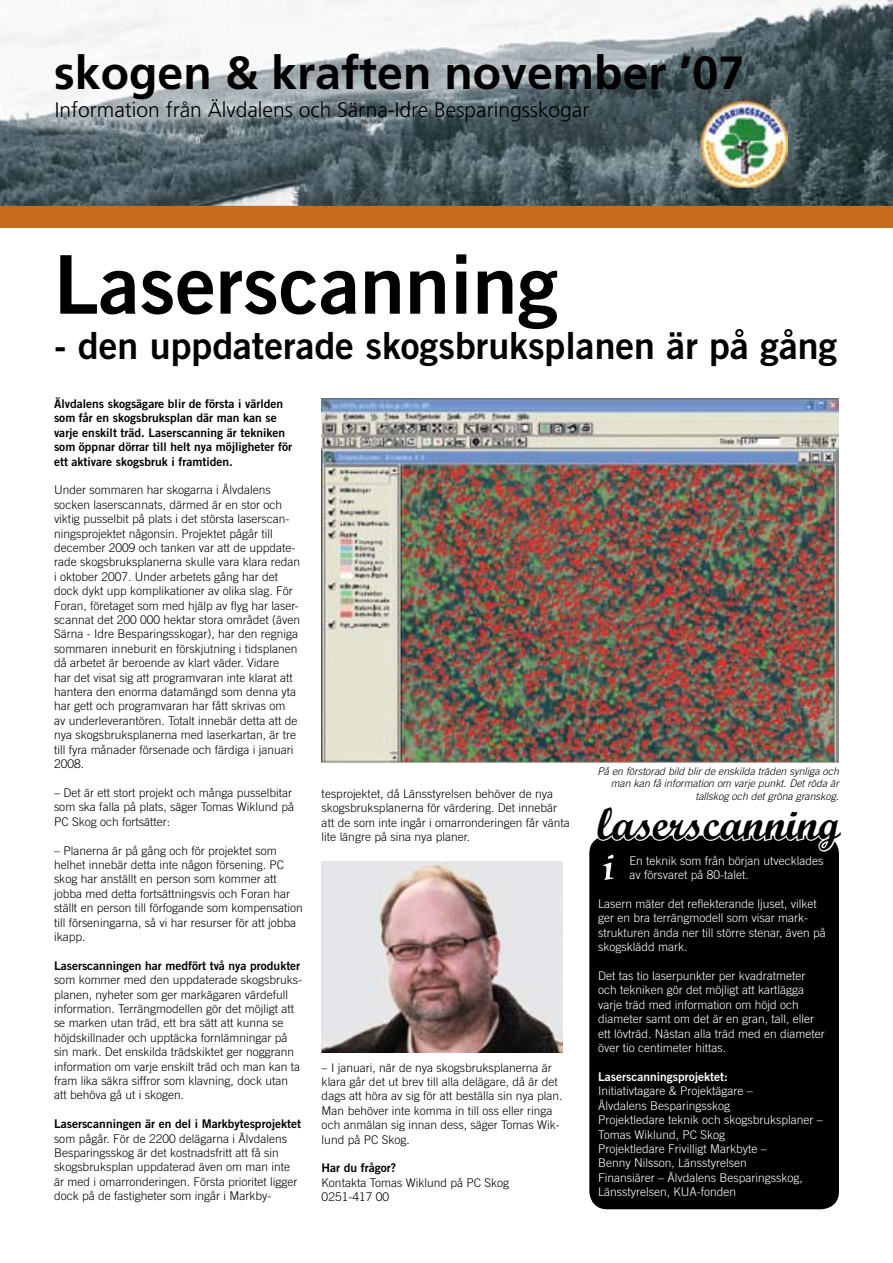
<style>
.page{position:relative;width:893px;height:1263px;background:#fff}
.page>*{position:absolute;margin:0;border:0;box-sizing:border-box;transform-origin:0 0}
.t1{font:81px "Trade Gothic Bold Two";color:#000}
.t2{font:51px "Silentium Pro Roman I";color:#fff}
.t3{font:700 46.5px "Frutiger";color:#000}
.t4{font:45px "Script MT Bold";color:#000}
.t5{font:37.5px "Trade Gothic Bold Two";color:#000}
.t6{font:300 21px "Frutiger";color:#000}
.t7{font:300 12px/14.4px "Trade Gothic";color:#000}
.t8{font:300 12px/14.4px "Trade Gothic";color:#fff}
.t9{font:12px/14.4px "Trade Gothic Bold Two";color:#000}
.t10{font:12px "Trade Gothic Bold Two";color:#fff}
.t11{font:italic 300 10.5px/12.6px "Trade Gothic";color:#000;text-align:right}
</style>
<div class="page">
<img style="left:0;top:0;width:893px;height:206px">
<div style="left:0;top:207px;width:893px;height:20px;background:#c76b1c"></div>
<hr style="left:0;top:206px;width:893px;height:1px;background:#c76b1c">
<hr style="left:0;top:226px;width:893px;height:2px;background:#c76b1c">
<img style="left:699px;top:101px;width:89px;height:87px">
<img style="left:322px;top:398px;width:517px;height:365px">
<img style="left:322px;top:862px;width:240px;height:190px">
<div style="left:589px;top:836px;width:250px;height:373px;background:#000;border-radius:18px"></div>
<svg style="left:595px;top:835px;width:244px;height:18px"></svg>
<h3 class="t3" style="left:54px;top:46px;width:691px">skogen &amp; kraften november ’07</h3>
<h3 class="t6" style="left:55px;top:98px;width:536px">Information från Älvdalens och Särna-Idre Besparingsskogar</h3>
<h1 class="t1" style="left:54px;top:235px;width:506px">Laserscanning</h1>
<h3 class="t5" style="left:54px;top:322px;width:785px">- den uppdaterade skogsbruksplanen är på gång</h3>
<p class="t9" style="left:54px;top:396px;width:240px">Älvdalens skogsägare blir de första i världen som får en skogsbruksplan där man kan se varje enskilt träd. Laserscanning är tekniken som öppnar dörrar till helt nya möjligheter för ett aktivare skogsbruk i framtiden.</p>
<p class="t7" style="left:54px;top:483px;width:248px">Under sommaren har skogarna i Älvdalens socken laserscannats, därmed är en stor och viktig pusselbit på plats i det största laserscan&shy;ningsprojektet någonsin. Projektet pågår till december 2009 och tanken var att de uppdate&shy;rade skogsbruksplanerna skulle vara klara redan i oktober 2007. Under arbetets gång har det dock dykt upp komplikationer av olika slag. För Foran, företaget som med hjälp av flyg har laser&shy;scannat det 200 000 hektar stora området (även Särna - Idre Besparingsskogar), har den regniga sommaren inneburit en förskjutning i tidsplanen då arbetet är beroende av klart väder. Vidare<br>har det visat sig att programvaran inte klarat att hantera den enorma datamängd som denna yta har gett och programvaran har fått skrivas om<br>av underleverantören. Totalt innebär detta att de nya skogsbruksplanerna med laserkartan, är tre till fyra månader försenade och färdiga i januari 2008.</p>
<p class="t7" style="left:54px;top:785px;width:242px">– Det är ett stort projekt och många pusselbitar som ska falla på plats, säger Tomas Wiklund på<br>PC Skog och fortsätter:</p>
<p class="t7" style="left:54px;top:843px;width:250px">– Planerna är på gång och för projektet som helhet innebär detta inte någon försening. PC skog har anställt en person som kommer att jobba med detta fortsättningsvis och Foran har ställt en person till förfogande som kompensation till förseningarna, så vi har resurser för att jobba ikapp.</p>
<p class="t9" style="left:54px;top:958px;width:248px">Laserscanningen har medfört två nya produkter</p>
<p class="t7" style="left:54px;top:972px;width:250px">som kommer med den uppdaterade skogsbruks&shy;planen, nyheter som ger markägaren värdefull information. Terrängmodellen gör det möjligt att se marken utan träd, ett bra sätt att kunna se höjdskillnader och upptäcka fornlämningar på sin mark. Det enskilda trädskiktet ger noggrann information om varje enskilt träd och man kan ta fram lika säkra siffror som klavning, dock utan att behöva gå ut i skogen.</p>
<p class="t9" style="left:54px;top:1116px;width:248px">Laserscanningen är en del i Markbytesprojektet</p>
<p class="t7" style="left:54px;top:1131px;width:245px">som pågår. För de 2200 delägarna i Älvdalens Besparingsskog är det kostnadsfritt att få sin skogsbruksplan uppdaterad även om man inte är med i omarronderingen. Första prioritet ligger dock på de fastigheter som ingår i Markby-</p>
<p class="t11" style="left:597px;top:765px;width:243px">På en förstorad bild blir de enskilda träden synliga och man kan få information om varje punkt. Det röda är tallskog och det gröna granskog.</p>
<h3 class="t4" style="left:598px;top:796px;width:244px">laserscanning</h3>
<p class="t8" style="left:629px;top:853px;width:196px">En teknik som från början utvecklades av försvaret på 80-talet.</p>
<p class="t8" style="left:598px;top:896px;width:229px">Lasern mäter det reflekterande ljuset, vilket ger en bra terrängmodell som visar mark&shy;strukturen ända ner till större stenar, även på skogsklädd mark.</p>
<p class="t8" style="left:598px;top:968px;width:228px">Det tas tio laserpunkter per kvadratmeter och tekniken gör det möjligt att kartlägga varje träd med information om höjd och diameter samt om det är en gran, tall, eller ett lövträd. Nästan alla träd med en diameter över tio centimeter hittas.</p>
<p class="t10" style="left:598px;top:1069px;width:131px">Laserscanningsprojektet:</p>
<p class="t8" style="left:598px;top:1084px;width:226px">Initiativtagare &amp; Projektägare –<br>Älvdalens Besparingsskog<br>Projektledare teknik och skogsbruksplaner – Tomas Wiklund, PC Skog<br>Projektledare Frivilligt Markbyte –<br>Benny Nilsson, Länsstyrelsen<br>Finansiärer – Älvdalens Besparingsskog, Länsstyrelsen, KUA-fonden</p>
<p class="t7" style="left:322px;top:786px;width:250px">tesprojektet, då Länsstyrelsen behöver de nya skogsbruksplanerna för värdering. Det innebär att de som inte ingår i omarronderingen får vänta lite längre på sina nya planer.</p>
<h2 class="t2" style="left:603px;top:828px;width:13px">i</h2>
<p class="t7" style="left:322px;top:1060px;width:242px">– I januari, när de nya skogsbruksplanerna är klara går det ut brev till alla delägare, då är det dags att höra av sig för att beställa sin nya plan.<br>Man behöver inte komma in till oss eller ringa och anmälan sig innan dess, säger Tomas Wik&shy;lund på PC Skog.</p>
<p class="t9" style="left:322px;top:1161px;width:76px">Har du frågor?</p>
<p class="t7" style="left:322px;top:1175px;width:189px">Kontakta Tomas Wiklund på PC Skog<br>0251-417 00</p>
</div>
